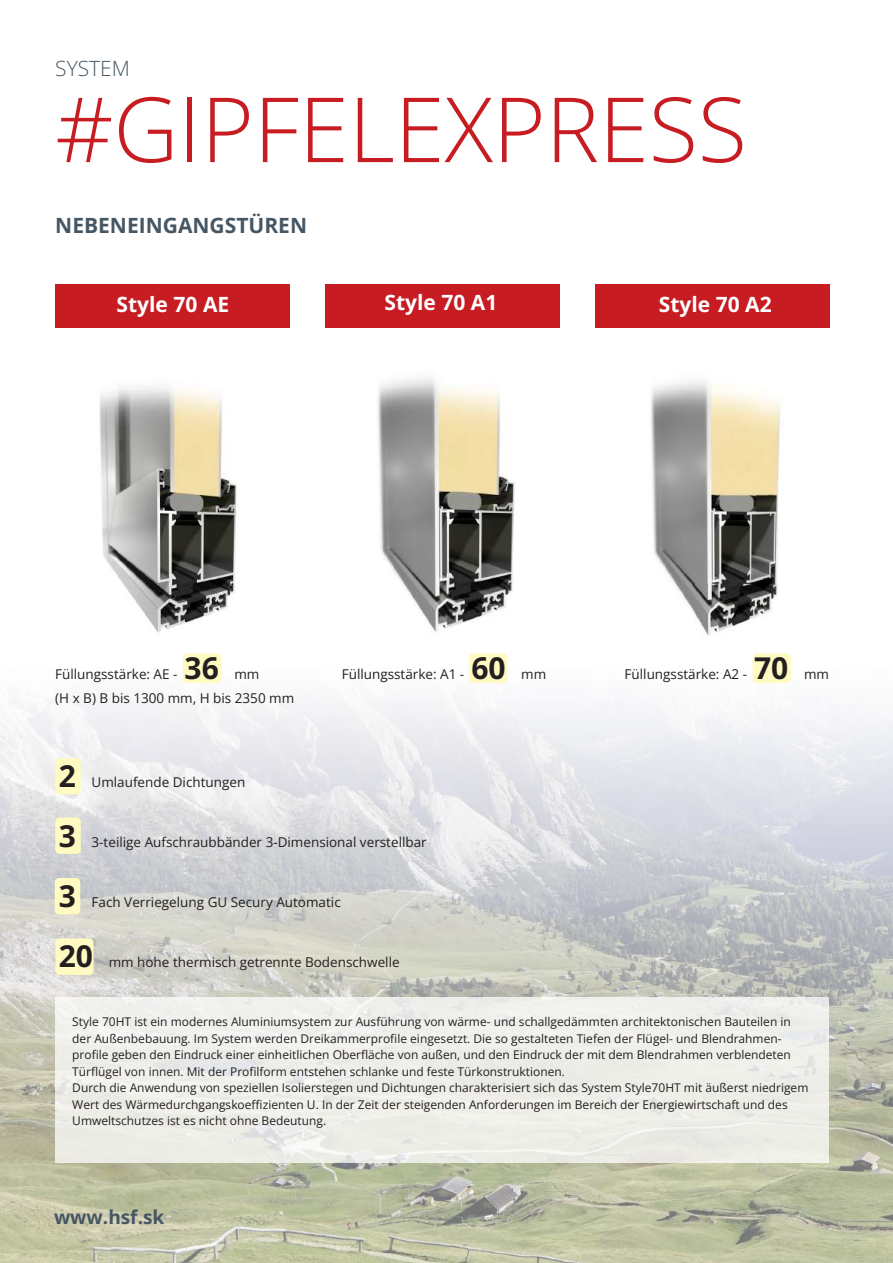
<style>
.page{position:relative;width:893px;height:1263px;background:#fff}
.page>*{position:absolute;margin:0;border:0;box-sizing:border-box;transform-origin:0 0}
.t1{font:300 90px "Open Sans";color:#c61c22}
.t2{font:700 30px "Open Sans";color:#231f20}
.t3{font:700 21px "Open Sans";color:#fff}
.t4{font:700 21px "Open Sans";color:#465763}
.t5{font:300 21px "Open Sans";color:#465763}
.t6{font:700 19.05px "Open Sans";color:#465763}
.t7{font:13.5px "Open Sans";color:#231f20}
.t8{font:12px/16.5px "Open Sans";color:#231f20}
</style>
<div class="page">
<img style="left:0;top:656px;width:893px;height:607px">
<div style="left:183px;top:653px;width:38px;height:30px;background:#fffac1;border-radius:4px"></div>
<div style="left:469px;top:653px;width:38px;height:30px;background:#fffac1;border-radius:4px"></div>
<div style="left:753px;top:653px;width:38px;height:30px;background:#fffac1;border-radius:4px"></div>
<img style="left:378px;top:378px;width:137px;height:254px">
<img style="left:651px;top:380px;width:130px;height:256px">
<img style="left:99px;top:386px;width:139px;height:246px">
<div style="left:55px;top:997px;width:774px;height:166px;background:#eeefe9"></div>
<div style="left:55px;top:758px;width:26px;height:36px;background:#fffac1;border-radius:4px"></div>
<div style="left:55px;top:817px;width:26px;height:37px;background:#fffac1;border-radius:4px"></div>
<div style="left:55px;top:938px;width:39px;height:37px;background:#fffac1;border-radius:4px"></div>
<div style="left:55px;top:878px;width:25px;height:36px;background:#fffac1;border-radius:4px"></div>
<div style="left:55px;top:284px;width:235px;height:44px;background:#c61c22"></div>
<div style="left:325px;top:284px;width:234px;height:44px;background:#c61c22"></div>
<div style="left:595px;top:284px;width:234px;height:44px;background:#c61c22"></div>
<h3 class="t5" style="left:55px;top:54px;width:76px">SYSTEM</h3>
<h1 class="t1" style="left:55px;top:68px;width:693px">#GIPFELEXPRESS</h1>
<h3 class="t4" style="left:55px;top:211px;width:253px">NEBENEINGANGSTÜREN</h3>
<h3 class="t3" style="left:117px;top:290px;width:114px">Style 70 AE</h3>
<h3 class="t3" style="left:384px;top:288px;width:114px">Style 70 A1</h3>
<h3 class="t3" style="left:659px;top:290px;width:114px">Style 70 A2</h3>
<p class="t7" style="left:55px;top:664px;width:124px">Füllungsstärke: AE -</p>
<h2 class="t2" style="left:185px;top:647px;width:36px">36</h2>
<p class="t7" style="left:234px;top:664px;width:27px">mm</p>
<p class="t7" style="left:342px;top:664px;width:124px">Füllungsstärke: A1 -</p>
<h2 class="t2" style="left:471px;top:647px;width:36px">60</h2>
<p class="t7" style="left:55px;top:689px;width:240px">(H x B) B bis 1300 mm, H bis 2350 mm</p>
<p class="t7" style="left:521px;top:664px;width:27px">mm</p>
<p class="t7" style="left:625px;top:664px;width:124px">Füllungsstärke: A2 -</p>
<h2 class="t2" style="left:754px;top:647px;width:36px">70</h2>
<p class="t7" style="left:804px;top:664px;width:27px">mm</p>
<h2 class="t2" style="left:59px;top:756px;width:19px">2</h2>
<p class="t7" style="left:92px;top:773px;width:155px">Umlaufende Dichtungen</p>
<h2 class="t2" style="left:59px;top:816px;width:19px">3</h2>
<p class="t7" style="left:92px;top:833px;width:337px">3-teilige Aufschraubbänder 3-Dimensional verstellbar</p>
<h2 class="t2" style="left:59px;top:876px;width:19px">3</h2>
<p class="t7" style="left:92px;top:893px;width:251px">Fach Verriegelung GU Secury Automatic</p>
<h2 class="t2" style="left:59px;top:936px;width:36px">20</h2>
<p class="t7" style="left:109px;top:953px;width:292px">mm hohe thermisch getrennte Bodenschwelle</p>
<p class="t8" style="left:72px;top:1013px;width:738px">Style 70HT ist ein modernes Aluminiumsystem zur Ausführung von wärme- und schallgedämmten architektonischen Bauteilen in der Außenbebauung. Im System werden Dreikammerprofile eingesetzt. Die so gestalteten Tiefen der Flügel- und Blendrahmen&shy;profile geben den Eindruck einer einheitlichen Oberfläche von außen, und den Eindruck der mit dem Blendrahmen verblendeten Türflügel von innen. Mit der Profilform entstehen schlanke und feste Türkonstruktionen.<br>Durch die Anwendung von speziellen Isolierstegen und Dichtungen charakterisiert sich das System Style70HT mit äußerst niedrigem Wert des Wärmedurchgangskoeffizienten U. In der Zeit der steigenden Anforderungen im Bereich der Energiewirtschaft und des Umweltschutzes ist es nicht ohne Bedeutung.</p>
<h3 class="t6" style="left:54px;top:1204px;width:112px">www.hsf.sk</h3>
</div>
